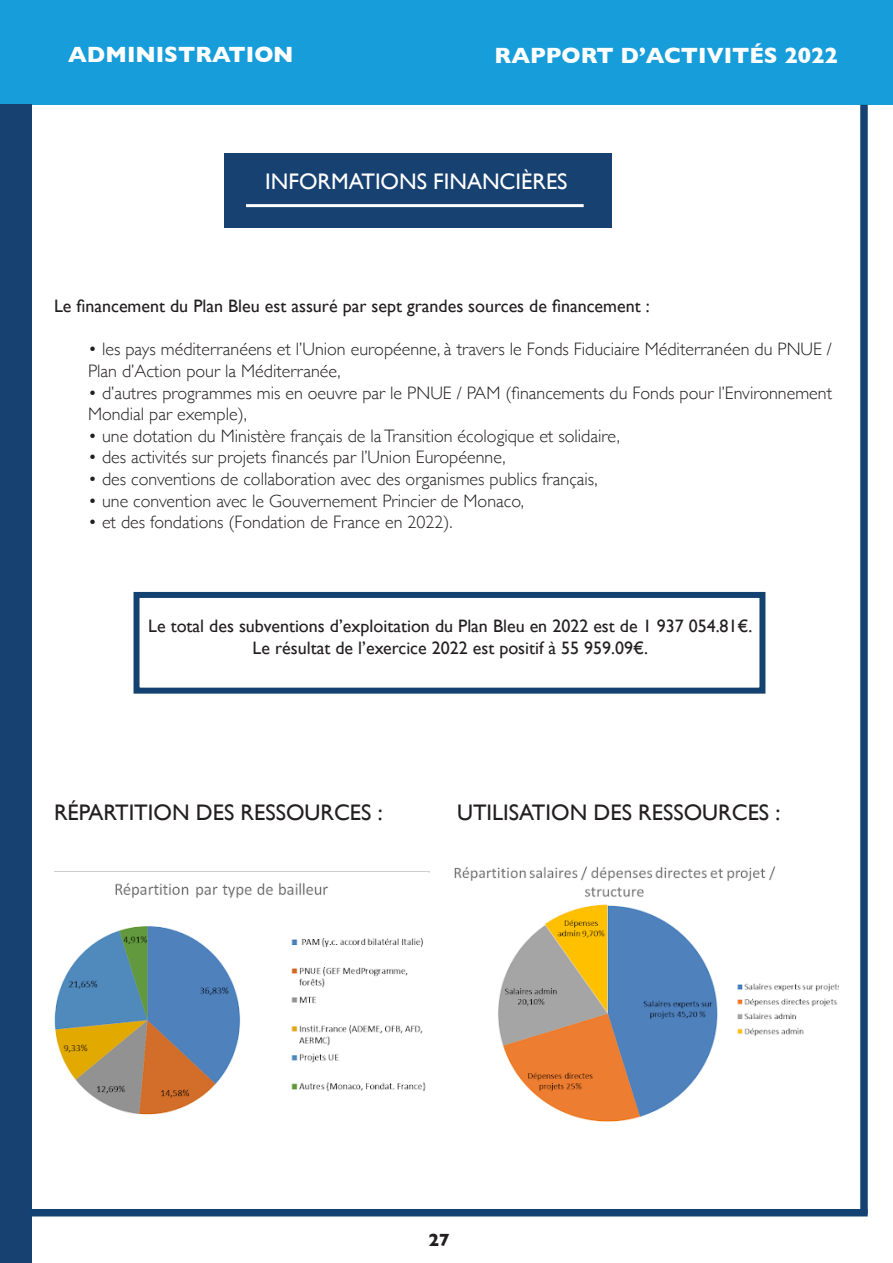
<style>
.page{position:relative;width:893px;height:1263px;background:#fff}
.page>*{position:absolute;margin:0;border:0;box-sizing:border-box;transform-origin:0 0}
.t1{font:22.5px "Gill Sans";color:#231f20}
.t2{font:700 22.5px "Gill Sans";color:#fff}
.t3{font:22.5px "Gill Sans";color:#fff}
.t4{font:300 18px/21.6px "Gill Sans";color:#231f20}
.t5{font:18px "Gill Sans";color:#231f20}
.t6{font:700 18px "Gill Sans";color:#231f20}
</style>
<div class="page">
<div style="left:0;top:0;width:893px;height:105px;background:#179dd9"></div>
<div style="left:0;top:104px;width:32px;height:1159px;background:#164171"></div>
<div style="left:225px;top:153px;width:387px;height:74px;background:#164171"></div>
<hr style="left:246px;top:204px;width:338px;height:3px;background:#fff">
<img style="left:54px;top:871px;width:375px;height:244px">
<img style="left:454px;top:866px;width:385px;height:256px">
<div style="left:134px;top:592px;width:631px;height:102px;border:6px solid #134271"></div>
<div style="left:30px;top:1209px;width:838px;height:7px;background:#134273"></div>
<div style="left:860px;top:105px;width:8px;height:1109px;background:#134273"></div>
<p class="t2" style="left:68px;top:37px;width:227px">ADMINISTRATION</p>
<p class="t2" style="left:494px;top:38px;width:345px">RAPPORT D’ACTIVITÉS 2022</p>
<p class="t3" style="left:265px;top:168px;width:304px">INFORMATIONS FINANCIÈRES</p>
<p class="t5" style="left:54px;top:296px;width:597px">Le financement du Plan Bleu est assuré par sept grandes sources de financement :</p>
<p class="t4" style="left:88px;top:338px;width:745px">• les pays méditerranéens et l’Union européenne, à travers le Fonds Fiduciaire Méditerranéen du PNUE /<br>Plan d’Action pour la Méditerranée,</p>
<p class="t4" style="left:88px;top:381px;width:746px">• d’autres programmes mis en oeuvre par le PNUE / PAM (financements du Fonds pour l’Environnement<br>Mondial par exemple),</p>
<p class="t4" style="left:88px;top:424px;width:533px">• une dotation du Ministère français de la Transition écologique et solidaire,</p>
<p class="t4" style="left:88px;top:446px;width:419px">• des activités sur projets financés par l’Union Européenne,</p>
<p class="t4" style="left:88px;top:467px;width:511px">• des conventions de collaboration avec des organismes publics français,</p>
<p class="t4" style="left:88px;top:489px;width:437px">• une convention avec le Gouvernement Princier de Monaco,</p>
<p class="t4" style="left:88px;top:511px;width:366px">• et des fondations (Fondation de France en 2022).</p>
<p class="t5" style="left:148px;top:616px;width:606px">Le total des subventions d’exploitation du Plan Bleu en 2022 est de 1 937 054.81€.</p>
<p class="t5" style="left:253px;top:637px;width:397px">Le résultat de l’exercice 2022 est positif à 55 959.09€.</p>
<p class="t1" style="left:54px;top:799px;width:330px">RÉPARTITION DES RESSOURCES :</p>
<p class="t1" style="left:457px;top:799px;width:325px">UTILISATION DES RESSOURCES :</p>
<p class="t6" style="left:428px;top:1225px;width:23px">27</p>
</div>
